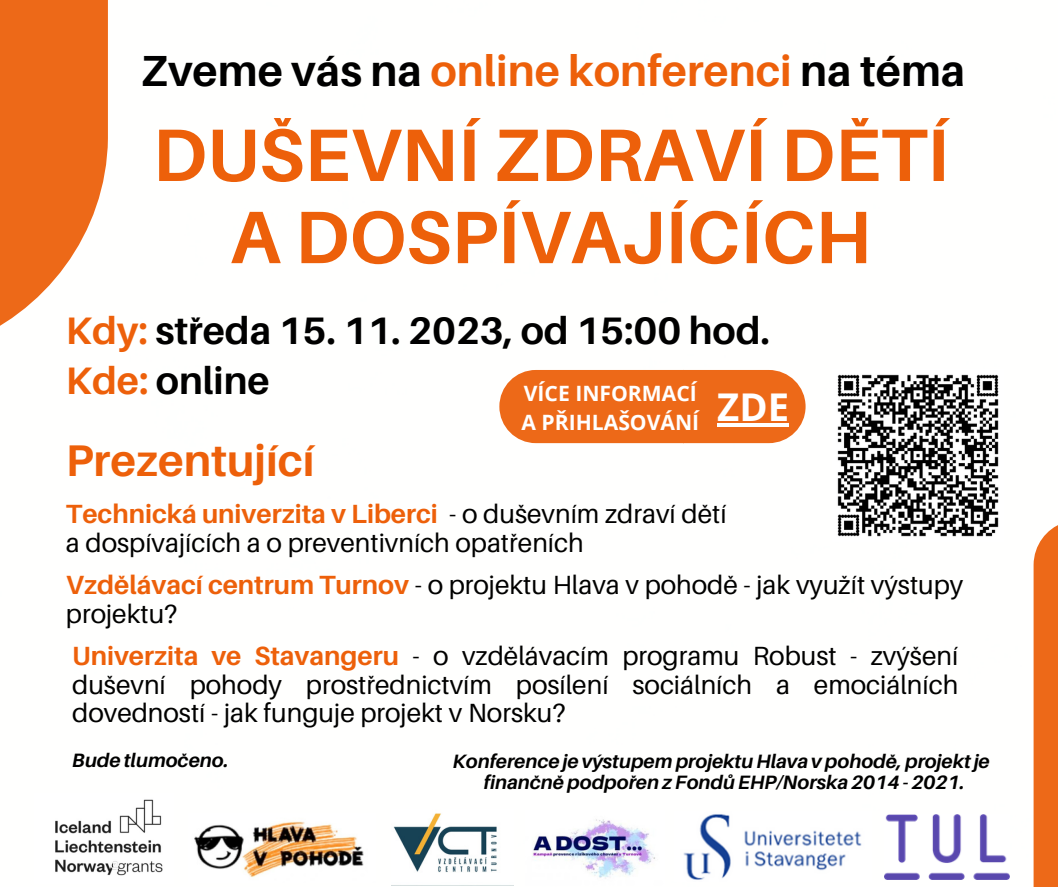
<style>
.page{position:relative;width:1058px;height:887px;background:#fff}
.page>*{position:absolute;margin:0;border:0;box-sizing:border-box;transform-origin:0 0}
.t1{font:700 74.25px/82.2px "Aileron";color:#ed600a;text-align:center}
.t2{font:700 44.25px "Aileron";color:#ed600a}
.t3{font:700 43.5px "Aileron";color:#000}
.t4{font:700 38.25px "Aileron";color:#000}
.t5{font:700 38.25px "Open Sans";color:#fff}
.t6{font:26.25px/28.2px "Aileron";color:#000;text-align:justify}
.t7{font:700 26.25px "Aileron";color:#ed600a}
.t8{font:700 21.15px "Open Sans";color:#fff}
.t9{font:italic 700 19.35px/21.3px "Aileron";color:#000;text-align:center}
.s1{color:#ed600a}
.s2{font-weight:400;color:#000}
.s3{font-weight:700;color:#ed600a}
</style>
<div class="page">
<img style="left:683px;top:814px;width:179px;height:66px">
<div style="left:1033px;top:520px;width:25px;height:366px;background:#ed6918"></div>
<svg style="left:0;top:0;width:108px;height:326px;fill:#ed6918"></svg>
<div style="left:499px;top:370px;width:306px;height:73px;background:#ed6918"></div>
<img style="left:532px;top:819px;width:123px;height:60px">
<img style="left:194px;top:821px;width:170px;height:56px">
<img style="left:393px;top:813px;width:104px;height:60px">
<img style="left:55px;top:799px;width:108px;height:77px">
<img style="left:884px;top:814px;width:125px;height:65px">
<hr style="left:717px;top:423px;width:72px;height:4px;background:#fff">
<img style="left:837px;top:374px;width:162px;height:163px">
<p class="t3" style="left:141px;top:44px;width:826px">Zveme vás na <span class="s1">online konferenci</span> na téma</p>
<p class="t1" style="left:152px;top:112px;width:797px">DUŠEVNÍ ZDRAVÍ DĚTÍ<br>A DOSPÍVAJÍCÍCH</p>
<p class="t4" style="left:66px;top:307px;width:705px"><span class="s1">Kdy:</span> středa 15. 11. 2023, od 15:00 hod.</p>
<p class="t4" style="left:66px;top:357px;width:205px"><span class="s1">Kde:</span> online</p>
<p class="t2" style="left:66px;top:433px;width:250px">Prezentující</p>
<p class="t8" style="left:524px;top:378px;width:174px">VÍCE INFORMACÍ</p>
<p class="t8" style="left:521px;top:407px;width:179px">A PŘIHLAŠOVÁNÍ</p>
<p class="t5" style="left:717px;top:380px;width:73px">ZDE</p>
<p class="t7" style="left:66px;top:498px;width:662px">Technická univerzita v Liberci <span class="s2">- o duševním zdraví dětí</span></p>
<p class="t6" style="left:66px;top:527px;width:519px">a dospívajících a o preventivních opatřeních</p>
<p class="t6" style="left:66px;top:570px;width:899px"><span class="s3">Vzdělávací centrum Turnov</span> - o projektu Hlava v pohodě - jak využít výstupy projektu?</p>
<p class="t6" style="left:72px;top:641px;width:887px"><span class="s3">Univerzita ve Stavangeru</span> - o vzdělávacím programu Robust - zvýšení duševní pohody prostřednictvím posílení sociálních a emociálních dovedností - jak funguje projekt v Norsku?</p>
<p class="t9" style="left:72px;top:749px;width:158px">Bude tlumočeno.</p>
<p class="t9" style="left:453px;top:750px;width:538px">Konference je výstupem projektu Hlava v pohodě, projektje finančně podpořen z Fondů EHP/Norska 2014 - 2021.</p>
</div>
